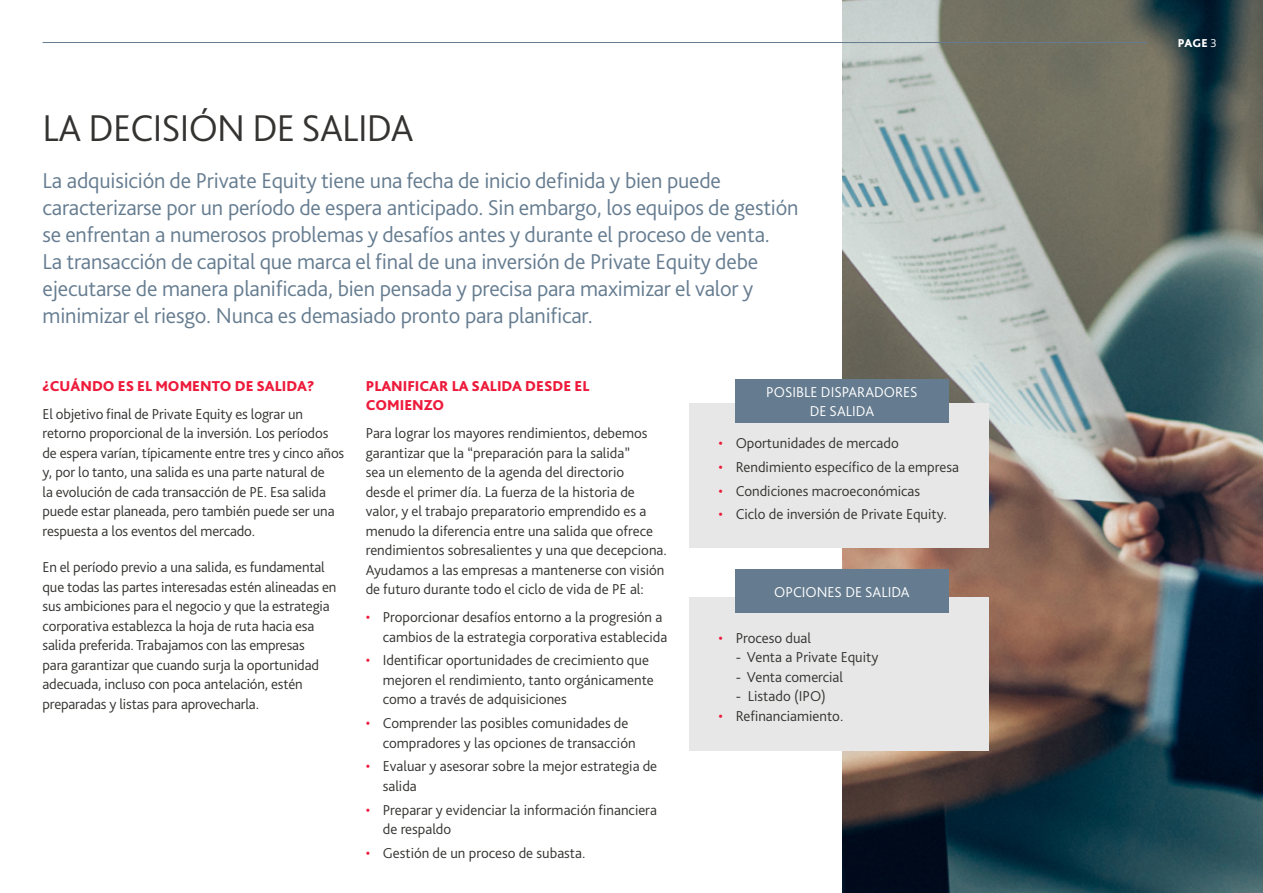
<style>
.page{position:relative;width:1263px;height:893px;background:#fff}
.page>*{position:absolute;margin:0;border:0;box-sizing:border-box;transform-origin:0 0}
.t1{font:300 39px "Bliss Pro";letter-spacing:-.02em;color:#343331}
.t2{font:300 22.5px/27px "Bliss Pro";letter-spacing:-.01em;color:#657c90}
.t3{font:300 15px/19.5px "Bliss Pro";color:#343331}
.t4{font:800 15px/19.5px "Bliss Pro";color:#ed1a3b}
.t5{font:300 15px/19.5px "Bliss Pro";color:#fff;text-align:center}
.t6{font:800 12px "Bliss Pro";color:#fff}
.s1{color:#ed1a3b}
.s2{font-weight:300}
</style>
<div class="page">
<img style="left:842px;top:0;width:421px;height:893px">
<div style="left:689px;top:403px;width:300px;height:144px;background:#e7e7e7"></div>
<div style="left:689px;top:597px;width:300px;height:154px;background:#e7e7e7"></div>
<div style="left:735px;top:379px;width:214px;height:44px;background:#657c90"></div>
<div style="left:735px;top:569px;width:214px;height:44px;background:#657c90"></div>
<hr style="left:43px;top:42px;width:1104px;height:1px;background:#657c90">
<h1 class="t1" style="left:43px;top:103px;width:373px">LA DECISIÓN DE SALIDA</h1>
<p class="t2" style="left:43px;top:167px;width:757px">La adquisición de Private Equity tiene una fecha de inicio definida y bien puede caracterizarse por un período de espera anticipado. Sin embargo, los equipos de gestión se enfrentan a numerosos problemas y desafíos antes y durante el proceso de venta.<br>La transacción de capital que marca el final de una inversión de Private Equity debe ejecutarse de manera planificada, bien pensada y precisa para maximizar el valor y minimizar el riesgo. Nunca es demasiado pronto para planificar.</p>
<p class="t4" style="left:43px;top:375px;width:274px">¿CUÁNDO ES EL MOMENTO DE SALIDA?</p>
<p class="t3" style="left:43px;top:403px;width:303px">El objetivo final de Private Equity es lograr un retorno proporcional de la inversión. Los períodos de espera varían, típicamente entre tres y cinco años y, por lo tanto, una salida es una parte natural de<br>la evolución de cada transacción de PE. Esa salida puede estar planeada, pero también puede ser una respuesta a los eventos del mercado.</p>
<p class="t3" style="left:43px;top:557px;width:295px">En el período previo a una salida, es fundamental que todas las partes interesadas estén alineadas en sus ambiciones para el negocio y que la estrategia corporativa establezca la hoja de ruta hacia esa salida preferida. Trabajamos con las empresas<br>para garantizar que cuando surja la oportunidad adecuada, incluso con poca antelación, estén preparadas y listas para aprovecharla.</p>
<p class="t4" style="left:366px;top:375px;width:225px">PLANIFICAR LA SALIDA DESDE EL<br>COMIENZO</p>
<p class="t3" style="left:366px;top:423px;width:303px">Para lograr los mayores rendimientos, debemos garantizar que la “preparación para la salida”<br>sea un elemento de la agenda del directorio<br>desde el primer día. La fuerza de la historia de valor, y el trabajo preparatorio emprendido es a menudo la diferencia entre una salida que ofrece rendimientos sobresalientes y una que decepciona.<br>Ayudamos a las empresas a mantenerse con visión de futuro durante todo el ciclo de vida de PE al:</p>
<p class="t3" style="left:383px;top:607px;width:286px;text-indent:-17px"><span class="s1">•</span> Proporcionar desafíos entorno a la progresión a cambios de la estrategia corporativa establecida</p>
<p class="t3" style="left:383px;top:650px;width:273px;text-indent:-17px"><span class="s1">•</span> Identificar oportunidades de crecimiento que mejoren el rendimiento, tanto orgánicamente como a través de adquisiciones</p>
<p class="t3" style="left:383px;top:713px;width:254px;text-indent:-17px"><span class="s1">•</span> Comprender las posibles comunidades de compradores y las opciones de transacción</p>
<p class="t3" style="left:383px;top:756px;width:276px;text-indent:-17px"><span class="s1">•</span> Evaluar y asesorar sobre la mejor estrategia de salida</p>
<p class="t3" style="left:383px;top:799px;width:276px;text-indent:-17px"><span class="s1">•</span> Preparar y evidenciar la información financiera de respaldo</p>
<p class="t3" style="left:366px;top:843px;width:221px"><span class="s1">•</span> Gestión de un proceso de subasta.</p>
<p class="t5" style="left:766px;top:382px;width:153px">POSIBLE DISPARADORES<br>DE SALIDA</p>
<p class="t3" style="left:719px;top:433px;width:182px"><span class="s1">•</span> Oportunidades de mercado</p>
<p class="t3" style="left:719px;top:457px;width:242px"><span class="s1">•</span> Rendimiento específico de la empresa</p>
<p class="t3" style="left:719px;top:480px;width:203px"><span class="s1">•</span> Condiciones macroeconómicas</p>
<p class="t3" style="left:719px;top:504px;width:230px"><span class="s1">•</span> Ciclo de inversión de Private Equity.</p>
<p class="t5" style="left:774px;top:582px;width:137px">OPCIONES DE SALIDA</p>
<p class="t3" style="left:719px;top:628px;width:94px"><span class="s1">•</span> Proceso dual</p>
<p class="t3" style="left:736px;top:647px;width:144px">- Venta a Private Equity</p>
<p class="t3" style="left:736px;top:667px;width:109px">- Venta comercial</p>
<p class="t3" style="left:736px;top:686px;width:92px">- Listado (IPO)</p>
<p class="t3" style="left:719px;top:706px;width:126px"><span class="s1">•</span> Refinanciamiento.</p>
<p class="t6" style="left:1178px;top:36px;width:40px">PAGE <span class="s2">3</span></p>
</div>
